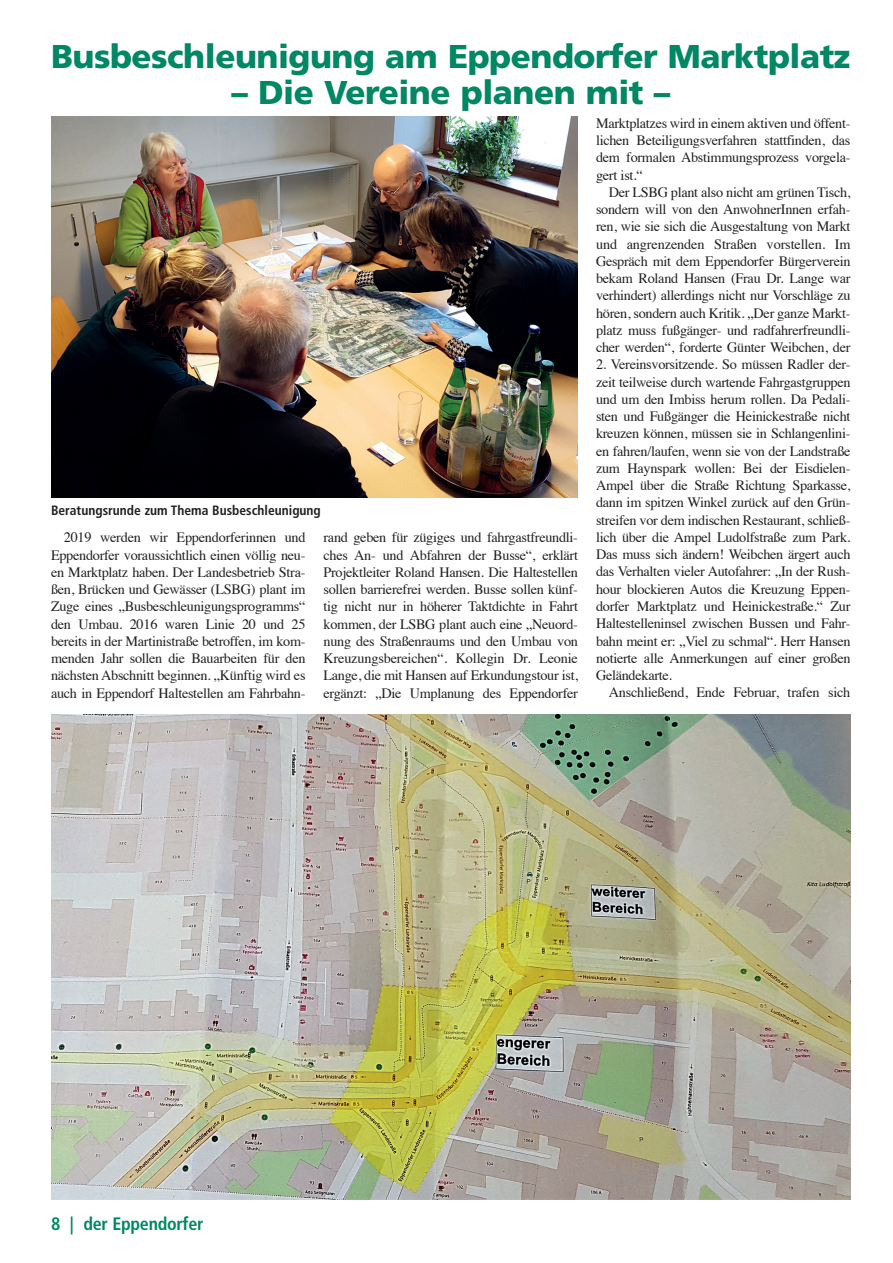
<style>
.page{position:relative;width:893px;height:1263px;background:#fff}
.page>*{position:absolute;margin:0;border:0;box-sizing:border-box;transform-origin:0 0}
.t1{font:900 33px "Frutiger";letter-spacing:-.015em;color:#008764}
.t2{font:700 condensed 18px "Frutiger";letter-spacing:-.015em;color:#008764}
.t3{font:14.25px/17.2px "Times";letter-spacing:-.02em;color:#231f20;text-align:justify}
.t4{font:700 condensed 13.5px "Frutiger";color:#231f20}
</style>
<div class="page">
<img style="left:51px;top:714px;width:799px;height:485px">
<img style="left:51px;top:117px;width:527px;height:380px">
<h1 class="t1" style="left:51px;top:37px;width:801px">Busbeschleunigung am Eppendorfer Marktplatz</h1>
<h1 class="t1" style="left:231px;top:73px;width:440px">– Die Vereine planen mit –</h1>
<p class="t4" style="left:51px;top:502px;width:271px">Beratungsrunde zum Thema Busbeschleunigung</p>
<p class="t3" style="left:51px;top:528px;width:256px;text-indent:13px">2019 werden wir Eppendorferinnen und Eppendorfer voraussichtlich einen völlig neu&shy;en Marktplatz haben. Der Landesbetrieb Stra&shy;ßen, Brücken und Gewässer (LSBG) plant im Zuge eines „Busbeschleunigungsprogramms“ den Umbau. 2016 waren Linie 20 und 25 bereits in der Martinistraße betroffen, im kom&shy;menden Jahr sollen die Bauarbeiten für den nächsten Abschnitt beginnen. „Künftig wird es auch in Eppendorf Haltestellen am Fahrbahn-</p>
<p class="t3" style="left:323px;top:528px;width:256px">rand geben für zügiges und fahrgastfreundli&shy;ches An- und Abfahren der Busse“, erklärt Projektleiter Roland Hansen. Die Haltestellen sollen barrierefrei werden. Busse sollen künf&shy;tig nicht nur in höherer Taktdichte in Fahrt kommen, der LSBG plant auch eine „Neuord&shy;nung des Straßenraums und den Umbau von Kreuzungsbereichen“. Kollegin Dr. Leonie Lange, die mit Hansen auf Erkundungstour ist, ergänzt: „Die Umplanung des Eppendorfer</p>
<p class="t3" style="left:596px;top:113px;width:256px">Marktplatzes wird in einem aktiven und öffent&shy;lichen Beteiligungsverfahren stattfinden, das dem formalen Abstimmungsprozess vorgela&shy;gert ist.“</p>
<p class="t3" style="left:596px;top:182px;width:256px;text-indent:13px">Der LSBG plant also nicht am grünen Tisch, sondern will von den AnwohnerInnen erfah&shy;ren, wie sie sich die Ausgestaltung von Markt und angrenzenden Straßen vorstellen. Im Gespräch mit dem Eppendorfer Bürgerverein bekam Roland Hansen (Frau Dr. Lange war verhindert) allerdings nicht nur Vorschläge zu hören, sondern auch Kritik. „Der ganze Markt&shy;platz muss fußgänger- und radfahrerfreundli&shy;cher werden“, forderte Günter Weibchen, der</p>
<p class="t3" style="left:596px;top:355px;width:256px">2. Vereinsvorsitzende. So müssen Radler der&shy;zeit teilweise durch wartende Fahrgastgruppen und um den Imbiss herum rollen. Da Pedali&shy;sten und Fußgänger die Heinickestraße nicht kreuzen können, müssen sie in Schlangenlini&shy;en fahren/laufen, wenn sie von der Landstraße zum Haynspark wollen: Bei der Eisdielen-Ampel über die Straße Richtung Sparkasse, dann im spitzen Winkel zurück auf den Grün&shy;streifen vor dem indischen Restaurant, schließ&shy;lich über die Ampel Ludolfstraße zum Park.<br>Das muss sich ändern! Weibchen ärgert auch das Verhalten vieler Autofahrer: „In der Rush&shy;hour blockieren Autos die Kreuzung Eppen&shy;dorfer Marktplatz und Heinickestraße.“ Zur Haltestelleninsel zwischen Bussen und Fahr&shy;bahn meint er: „Viel zu schmal“. Herr Hansen notierte alle Anmerkungen auf einer großen Geländekarte.</p>
<p class="t3" style="left:609px;top:683px;width:243px">Anschließend, Ende Februar, trafen sich</p>
<p class="t2" style="left:51px;top:1213px;width:154px">8 | der Eppendorfer</p>
</div>
